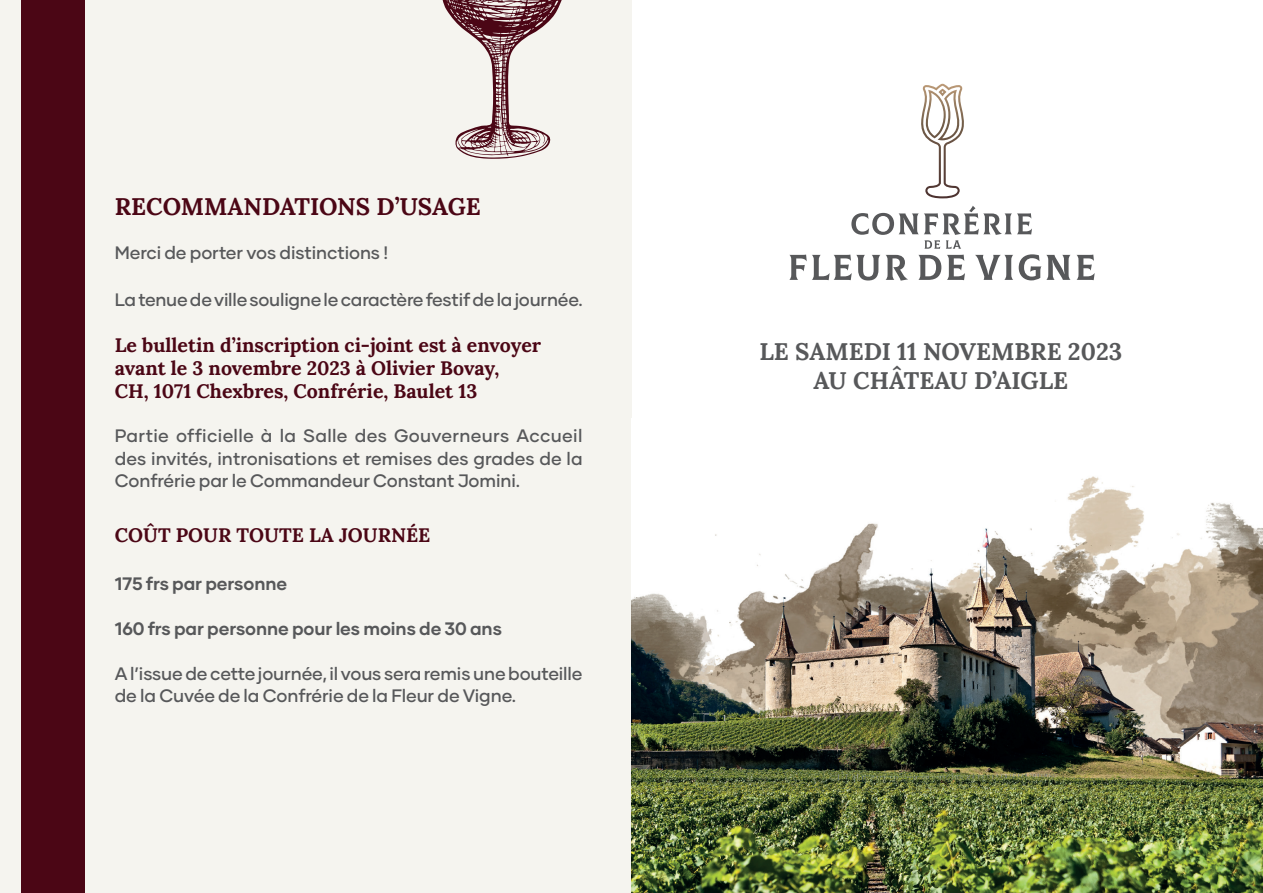
<style>
.page{position:relative;width:1263px;height:893px;background:#fff}
.page>*{position:absolute;margin:0;border:0;box-sizing:border-box;transform-origin:0 0}
.t1{font:700 24px/28.8px "Lora";color:#57585a;text-align:center}
.t2{font:700 24px "Lora";color:#4b0615}
.t3{font:700 19.5px/23.4px "Lora";color:#4b0615}
.Style_de_paragraphe_1{font:500 18px/22.5px "Gilmer";letter-spacing:-.005em;color:#57585a;text-align:justify}
.Style_de_paragraphe_1-2{font:700 18px "Gilmer";letter-spacing:-.005em;color:#57585a}
</style>
<div class="page">
<div style="left:0;top:0;width:631px;height:893px;background:#f5f4ef"></div>
<div style="left:21px;top:0;width:64px;height:893px;background:#4b0615"></div>
<svg style="left:442px;top:0;width:120px;height:159px"></svg>
<img style="left:631px;top:476px;width:632px;height:417px">
<svg style="left:789px;top:206px;width:281px;height:75px"></svg>
<svg style="left:1076px;top:255px;width:19px;height:25px"></svg>
<svg style="left:921px;top:84px;width:43px;height:114px"></svg>
<p class="t2" style="left:115px;top:188px;width:367px">RECOMMANDATIONS D’USAGE</p>
<p class="Style_de_paragraphe_1" style="left:115px;top:241px;width:275px">Merci de porter vos distinctions !</p>
<p class="Style_de_paragraphe_1" style="left:115px;top:289px;width:469px">La tenue de ville souligne le caractère festif de la journée.</p>
<p class="t3" style="left:115px;top:332px;width:428px">Le bulletin d’inscription ci-joint est à envoyer avant le 3 novembre 2023 à Olivier Bovay,<br>CH, 1071 Chexbres, Confrérie, Baulet 13</p>
<p class="Style_de_paragraphe_1" style="left:115px;top:425px;width:469px">Partie officielle à la Salle des Gouverneurs Accueil des invités, intronisations et remises des grades de la Confrérie par le Commandeur Constant Jomini.</p>
<p class="t3" style="left:115px;top:522px;width:317px">COÛT POUR TOUTE LA JOURNÉE</p>
<p class="Style_de_paragraphe_1-2" style="left:115px;top:572px;width:174px">175 frs par personne</p>
<p class="Style_de_paragraphe_1-2" style="left:115px;top:617px;width:389px">160 frs par personne pour les moins de 30 ans</p>
<p class="Style_de_paragraphe_1" style="left:115px;top:662px;width:469px">A l’issue de cette journée, il vous sera remis une bouteille de la Cuvée de la Confrérie de la Fleur de Vigne.</p>
<p class="t1" style="left:759px;top:336px;width:364px">LE SAMEDI 11 NOVEMBRE 2023<br>AU CHÂTEAU D’AIGLE</p>
</div>
